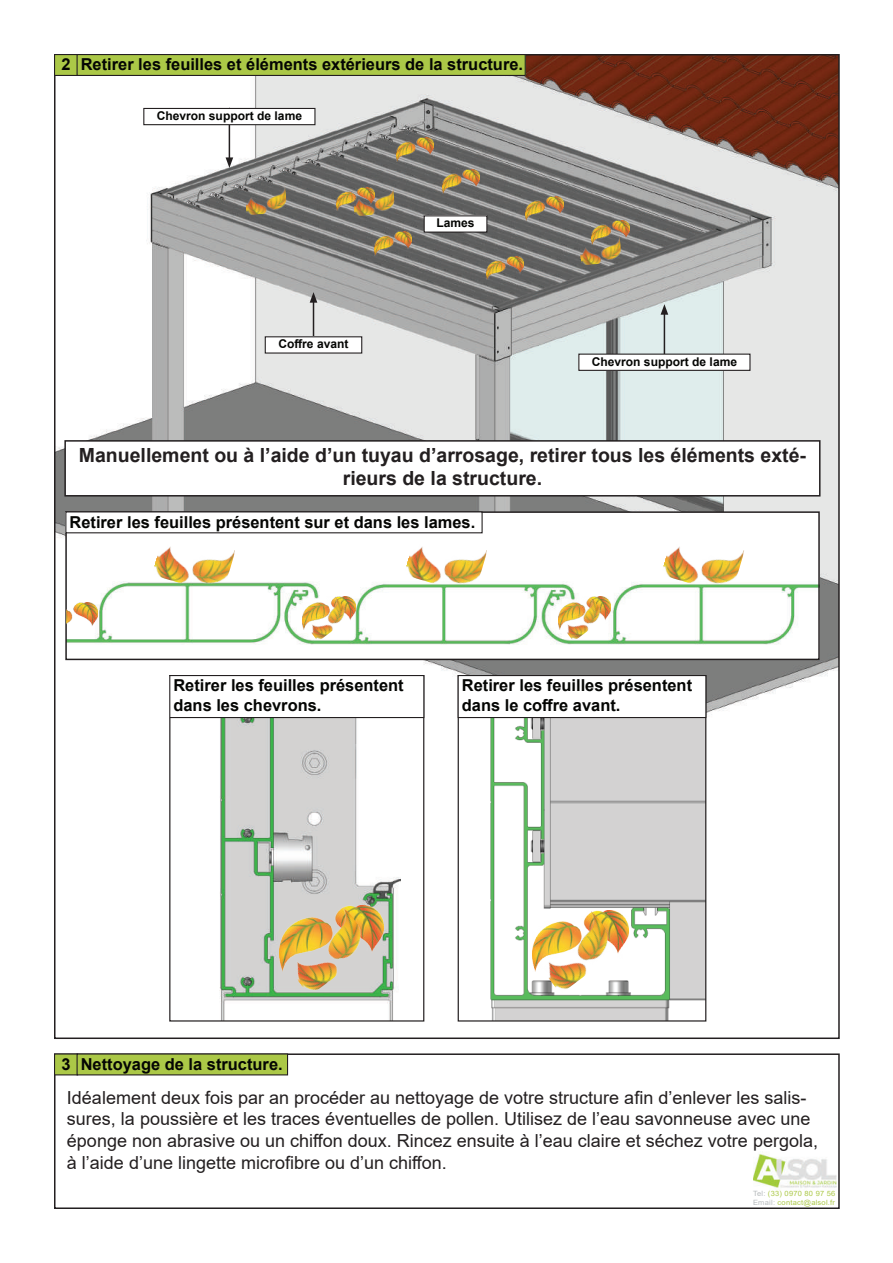
<style>
.page{position:relative;width:893px;height:1263px;background:#fff}
.page>*{position:absolute;margin:0;border:0;box-sizing:border-box;transform-origin:0 0}
.t1{font:700 19.5px/23.4px "Arial";color:#231f20;text-align:center}
.t2{font:18px/21.6px "Arial";color:#231f20}
.t3{font:700 16.5px/19.8px "Arial";color:#040503}
.t4{font:700 12px "Arial";color:#040503}
.t5{font:7.2px/8.7px "Arial";letter-spacing:.03em;color:#abc847;scale:1.04 1}
.s1{color:#b6babc}
</style>
<div class="page">
<img style="left:57px;top:57px;width:780px;height:728px">
<div style="left:55px;top:55px;width:23px;height:20px;background:#abc847"></div>
<div style="left:54px;top:54px;width:24px;height:22px;border:1px solid #231f20"></div>
<div style="left:77px;top:55px;width:448px;height:20px;background:#abc847"></div>
<div style="left:77px;top:54px;width:449px;height:22px;border:1px solid #231f20"></div>
<div style="left:170px;top:676px;width:254px;height:345px;background:#fff"></div>
<img style="left:208px;top:718px;width:192px;height:301px">
<img style="left:68px;top:514px;width:749px;height:143px">
<div style="left:65px;top:511px;width:755px;height:149px;border:2px solid #231f20"></div>
<img style="left:460px;top:718px;width:244px;height:301px">
<hr style="left:229px;top:115px;width:1px;height:45px;background:#231f20">
<svg style="left:226px;top:157px;width:7px;height:11px"></svg>
<div style="left:144px;top:108px;width:171px;height:17px;background:#fff"></div>
<div style="left:143px;top:108px;width:172px;height:17px;border:1px solid #231f20"></div>
<hr style="left:313px;top:300px;width:1px;height:39px;background:#231f20">
<svg style="left:310px;top:292px;width:7px;height:11px"></svg>
<div style="left:265px;top:337px;width:97px;height:16px;background:#fff"></div>
<div style="left:424px;top:216px;width:63px;height:16px;background:#fff"></div>
<div style="left:424px;top:215px;width:63px;height:18px;border:1px solid #231f20"></div>
<hr style="left:664px;top:312px;width:1px;height:45px;background:#231f20">
<svg style="left:661px;top:304px;width:7px;height:11px"></svg>
<div style="left:579px;top:354px;width:171px;height:16px;background:#fff"></div>
<div style="left:578px;top:354px;width:172px;height:17px;border:1px solid #231f20"></div>
<div style="left:66px;top:512px;width:416px;height:21px;background:#fff"></div>
<div style="left:65px;top:511px;width:418px;height:22px;border:1px solid #231f20"></div>
<div style="left:169px;top:675px;width:255px;height:43px;border:1px solid #231f20"></div>
<div style="left:458px;top:675px;width:248px;height:42px;background:#fff"></div>
<div style="left:458px;top:675px;width:248px;height:43px;border:1px solid #231f20"></div>
<div style="left:65px;top:441px;width:755px;height:55px;background:#fff"></div>
<div style="left:64px;top:440px;width:756px;height:56px;border:2px solid #231f20"></div>
<div style="left:54px;top:1053px;width:786px;height:156px;border:2px solid #231f20"></div>
<div style="left:55px;top:1054px;width:23px;height:21px;background:#abc847"></div>
<div style="left:54px;top:1053px;width:24px;height:22px;border:1px solid #231f20"></div>
<div style="left:77px;top:1054px;width:211px;height:21px;background:#abc847"></div>
<div style="left:77px;top:1053px;width:211px;height:22px;border:1px solid #231f20"></div>
<img style="left:396px;top:138px;width:38px;height:23px">
<img style="left:442px;top:170px;width:38px;height:24px">
<img style="left:337px;top:187px;width:15px;height:24px">
<img style="left:486px;top:256px;width:38px;height:24px">
<img style="left:592px;top:221px;width:37px;height:24px">
<img style="left:526px;top:197px;width:37px;height:24px">
<img style="left:374px;top:232px;width:38px;height:23px">
<img style="left:351px;top:596px;width:4px;height:33px">
<img style="left:67px;top:603px;width:31px;height:33px">
<img style="left:375px;top:905px;width:9px;height:66px">
<img style="left:621px;top:910px;width:8px;height:61px">
<img style="left:606px;top:596px;width:5px;height:33px">
<img style="left:302px;top:596px;width:49px;height:46px">
<img style="left:278px;top:905px;width:97px;height:91px">
<img style="left:532px;top:910px;width:89px;height:84px">
<img style="left:558px;top:596px;width:48px;height:46px">
<img style="left:244px;top:186px;width:43px;height:29px">
<img style="left:579px;top:236px;width:43px;height:29px">
<img style="left:352px;top:187px;width:43px;height:29px">
<img style="left:151px;top:531px;width:84px;height:64px">
<img style="left:403px;top:530px;width:84px;height:65px">
<img style="left:661px;top:530px;width:84px;height:65px">
<img style="left:753px;top:1153px;width:83px;height:35px">
<p class="t3" style="left:61px;top:55px;width:463px">2 Retirer les feuilles et éléments extérieurs de la structure.</p>
<p class="t4" style="left:157px;top:107px;width:147px">Chevron support de lame</p>
<p class="t4" style="left:278px;top:336px;width:72px">Coffre avant</p>
<p class="t4" style="left:436px;top:215px;width:40px">Lames</p>
<p class="t4" style="left:592px;top:353px;width:147px">Chevron support de lame</p>
<p class="t1" style="left:79px;top:443px;width:729px">Manuellement ou à l’aide d’un tuyau d’arrosage, retirer tous les éléments exté&shy;rieurs de la structure.</p>
<p class="t3" style="left:70px;top:512px;width:407px">Retirer les feuilles présentent sur et dans les lames.</p>
<p class="t3" style="left:173px;top:676px;width:232px">Retirer les feuilles présentent dans les chevrons.</p>
<p class="t3" style="left:462px;top:676px;width:232px">Retirer les feuilles présentent dans le coffre avant.</p>
<p class="t3" style="left:61px;top:1054px;width:223px">3 Nettoyage de la structure.</p>
<p class="t2" style="left:67px;top:1086px;width:752px">Idéalement deux fois par an procéder au nettoyage de votre structure afin d’enlever les salis&shy;sures, la poussière et les traces éventuelles de pollen. Utilisez de l’eau savonneuse avec une éponge non abrasive ou un chiffon doux. Rincez ensuite à l’eau claire et séchez votre pergola, à l’aide d’une lingette microfibre ou d’un chiffon.</p>
<p class="t5" style="left:753px;top:1189px;width:81px"><span class="s1">Tel:</span> (33) 0970 80 97 56<br><span class="s1">Email:</span> contact@alsol.fr</p>
</div>
